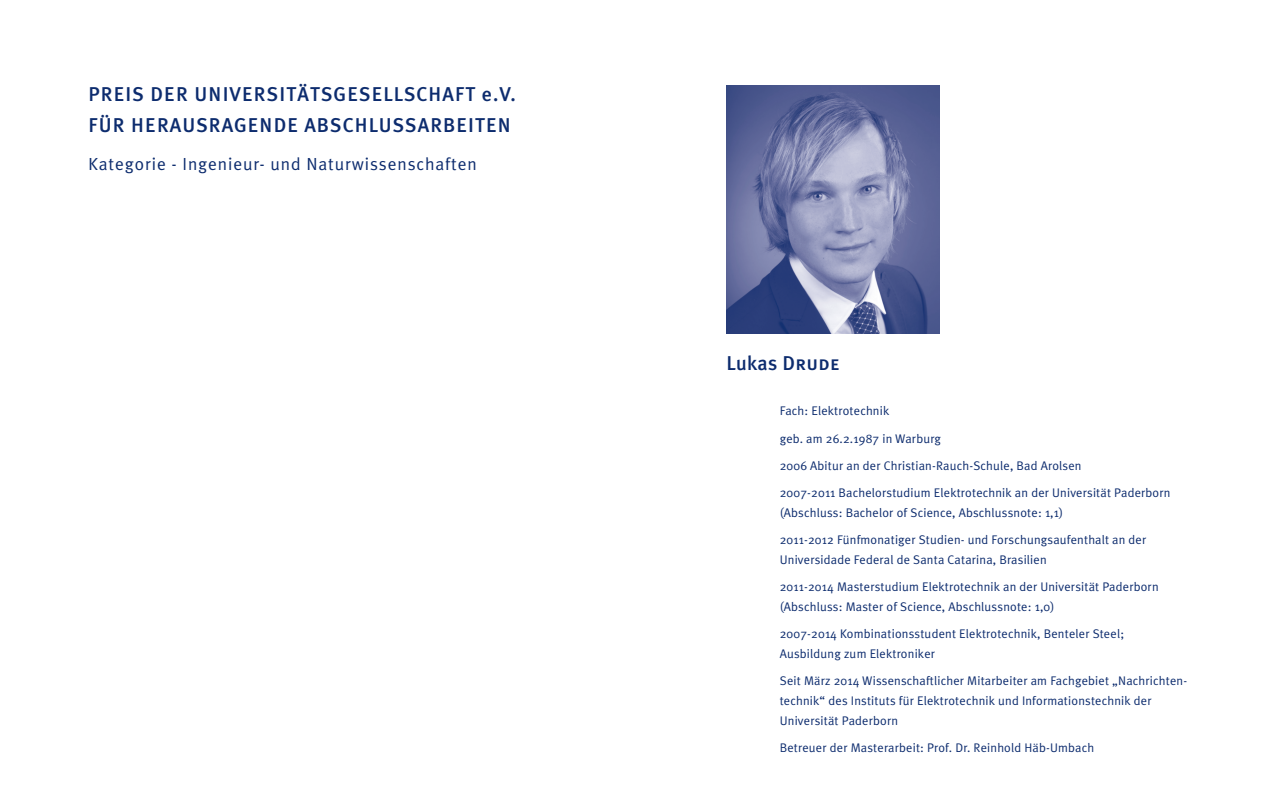
<style>
.page{position:relative;width:1276px;height:798px;background:#fff}
.page>*{position:absolute;margin:0;border:0;box-sizing:border-box;transform-origin:0 0}
.t1{font:500 20px/31.2px "Meta Plus";letter-spacing:.05em;color:#0d2c6e}
.t2{font:17.5px "Meta Plus Normal";letter-spacing:.05em;color:#0d2c6e}
.t3{font:12.5px/27.1px "Meta Plus Normal";letter-spacing:.015em;color:#0d2c6e}
.s1{font-family:"Meta Plus Medium Caps";font-weight:400}
</style>
<div class="page">
<img style="left:726px;top:85px;width:213px;height:248px">
<h1 class="t1" style="left:89px;top:78px;width:428px">PREIS DER UNIVERSITÄTSGESELLSCHAFT e.V.<br>FÜR HERAUSRAGENDE ABSCHLUSSARBEITEN</h1>
<h2 class="t2" style="left:89px;top:153px;width:389px">Kategorie - Ingenieur- und Naturwissenschaften</h2>
<h1 class="t1" style="left:726px;top:347px;width:115px">Lukas <span class="s1">Drude</span></h1>
<p class="t3" style="left:780px;top:397px;width:392px">Fach: Elektrotechnik<br>geb. am 26.2.1987 in Warburg<br>2006 Abitur an der Christian-Rauch-Schule, Bad Arolsen<br>2007-2011 Bachelorstudium Elektrotechnik an der Universität Paderborn</p>
<p class="t3" style="left:780px;top:498px;width:368px">(Abschluss: Bachelor of Science, Abschlussnote: 1,1)<br>2011-2012 Fünfmonatiger Studien- und Forschungsaufenthalt an der</p>
<p class="t3" style="left:780px;top:545px;width:380px">Universidade Federal de Santa Catarina, Brasilien<br>2011-2014 Masterstudium Elektrotechnik an der Universität Paderborn</p>
<p class="t3" style="left:780px;top:592px;width:346px">(Abschluss: Master of Science, Abschlussnote: 1,0)<br>2007-2014 Kombinationsstudent Elektrotechnik, Benteler Steel;</p>
<p class="t3" style="left:780px;top:639px;width:409px">Ausbildung zum Elektroniker<br>Seit März 2014 Wissenschaftlicher Mitarbeiter am Fachgebiet „Nachrichten-</p>
<p class="t3" style="left:780px;top:690px;width:373px;line-height:20px">technik“ des Instituts für Elektrotechnik und Informationstechnik der<br>Universität Paderborn</p>
<p class="t3" style="left:780px;top:734px;width:316px">Betreuer der Masterarbeit: Prof. Dr. Reinhold Häb-Umbach</p>
</div>
